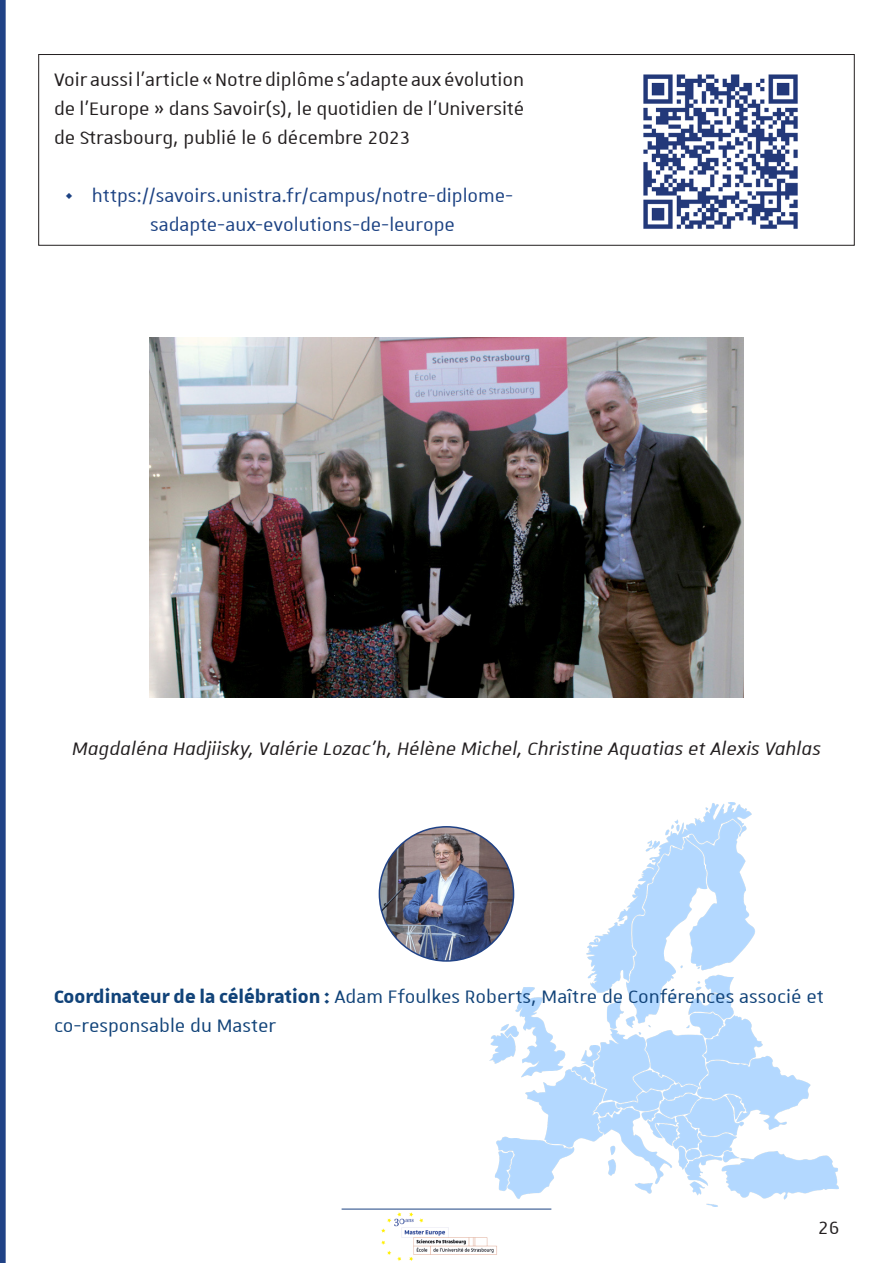
<style>
.page{position:relative;width:893px;height:1263px;background:#fff}
.page>*{position:absolute;margin:0;border:0;box-sizing:border-box;transform-origin:0 0}
.t1{font:24.15px/29px "Unistra A";color:#231f20;text-align:justify}
.t2{font:24.15px/29px "Unistra A";color:#114379}
.t3{font:24.15px/29px "Unistra A";color:#1c4283}
.t4{font:italic 24.15px "Unistra A";color:#231f20}
.t5{font:24px "Unistra A";color:#231f20}
.s1{font-weight:700}
</style>
<div class="page">
<img style="left:381px;top:1212px;width:116px;height:49px">
<hr style="left:342px;top:1209px;width:209px;height:1px;background:#1c4283">
<div style="left:0;top:0;width:6px;height:1263px;background:#204286"></div>
<div style="left:38px;top:54px;width:817px;height:192px;border:1px solid #231f20"></div>
<img style="left:643px;top:74px;width:155px;height:155px">
<img style="left:489px;top:803px;width:350px;height:403px">
<img style="left:150px;top:337px;width:593px;height:361px">
<img style="left:379px;top:827px;width:135px;height:134px;border-radius:67px">
<p class="t1" style="left:54px;top:64px;width:472px">Voir aussi l’article « Notre diplôme s’adapte aux évolution de l’Europe » dans Savoir(s), le quotidien de l’Université de Strasbourg, publié le 6 décembre 2023</p>
<p class="t3" style="left:150px;top:180px;width:365px;text-indent:-85px">• https://savoirs.unistra.fr/campus/notre-diplome&shy;sadapte-aux-evolutions-de-leurope</p>
<p class="t4" style="left:72px;top:736px;width:750px">Magdaléna Hadjiisky, Valérie Lozac’h, Hélène Michel, Christine Aquatias et Alexis Vahlas</p>
<p class="t2" style="left:54px;top:981px;width:771px"><span class="s1">Coordinateur de la célébration :</span> Adam Ffoulkes Roberts, Maître de Conférences associé et co-responsable du Master</p>
<p class="t5" style="left:818px;top:1215px;width:23px">26</p>
</div>
